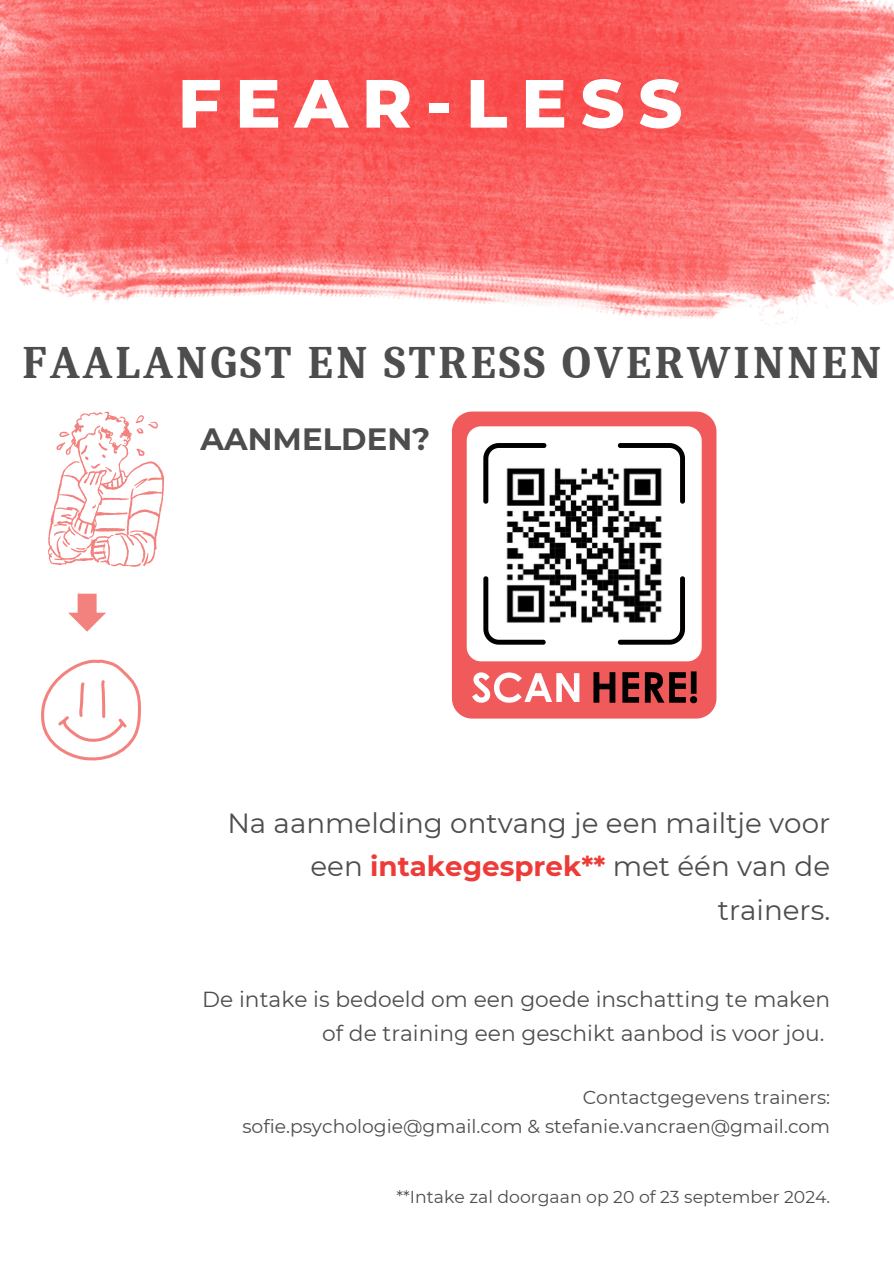
<style>
.page{position:relative;width:894px;height:1264px;background:#fff}
.page>*{position:absolute;margin:0;border:0;box-sizing:border-box;transform-origin:0 0}
.t1{font:800 68.1px "Montserrat";letter-spacing:.2em;color:#fff}
.t2{font:700 45.15px "Caladea";letter-spacing:.075em;color:#4d4d4d}
.t3{font:700 30.75px "Montserrat";color:#4d4d4d}
.t4{font:27.75px/43.8px "Montserrat";color:#4d4d4d;text-align:right}
.t5{font:21.75px/33.8px "Montserrat";color:#4d4d4d;text-align:right}
.t6{font:18.75px "Montserrat";color:#4d4d4d}
.t7{font:17.25px "Montserrat";color:#4d4d4d}
.s1{font-weight:700;color:#ed3c38}
</style>
<div class="page">
<img style="left:0;top:0;width:893px;height:567px">
<svg style="left:48px;top:411px;width:116px;height:156px"></svg>
<svg style="left:41px;top:659px;width:100px;height:102px"></svg>
<svg style="left:68px;top:593px;width:38px;height:38px"></svg>
<svg style="left:452px;top:411px;width:264px;height:307px"></svg>
<svg style="left:483px;top:443px;width:63px;height:60px"></svg>
<svg style="left:617px;top:576px;width:67px;height:68px"></svg>
<svg style="left:483px;top:576px;width:62px;height:68px"></svg>
<svg style="left:617px;top:443px;width:67px;height:60px"></svg>
<svg style="left:593px;top:672px;width:22px;height:30px"></svg>
<svg style="left:622px;top:671px;width:75px;height:32px;background:#6e2929"></svg>
<svg style="left:472px;top:672px;width:107px;height:30px"></svg>
<img style="left:499px;top:461px;width:170px;height:169px">
<h3 class="t1" style="left:178px;top:62px;width:506px">FEAR-LESS</h3>
<h4 class="t2" style="left:23px;top:337px;width:859px">FAALANGST EN STRESS OVERWINNEN</h4>
<p class="t3" style="left:200px;top:420px;width:231px">AANMELDEN?</p>
<h1 class="t4" style="left:227px;top:800px;width:604px">Na aanmelding ontvang je een mailtje voor een <span class="s1">intakegesprek**</span> met één van de trainers.</h1>
<h2 class="t5" style="left:202px;top:982px;width:629px">De intake is bedoeld om een goede inschatting te maken of de training een geschikt aanbod is voor jou.</h2>
<p class="t6" style="left:582px;top:1085px;width:249px">Contactgegevens trainers:</p>
<p class="t6" style="left:242px;top:1114px;width:589px">sofie.psychologie@gmail.com &amp; stefanie.vancraen@gmail.com</p>
<p class="t7" style="left:396px;top:1186px;width:435px">**Intake zal doorgaan op 20 of 23 september 2024.</p>
</div>
